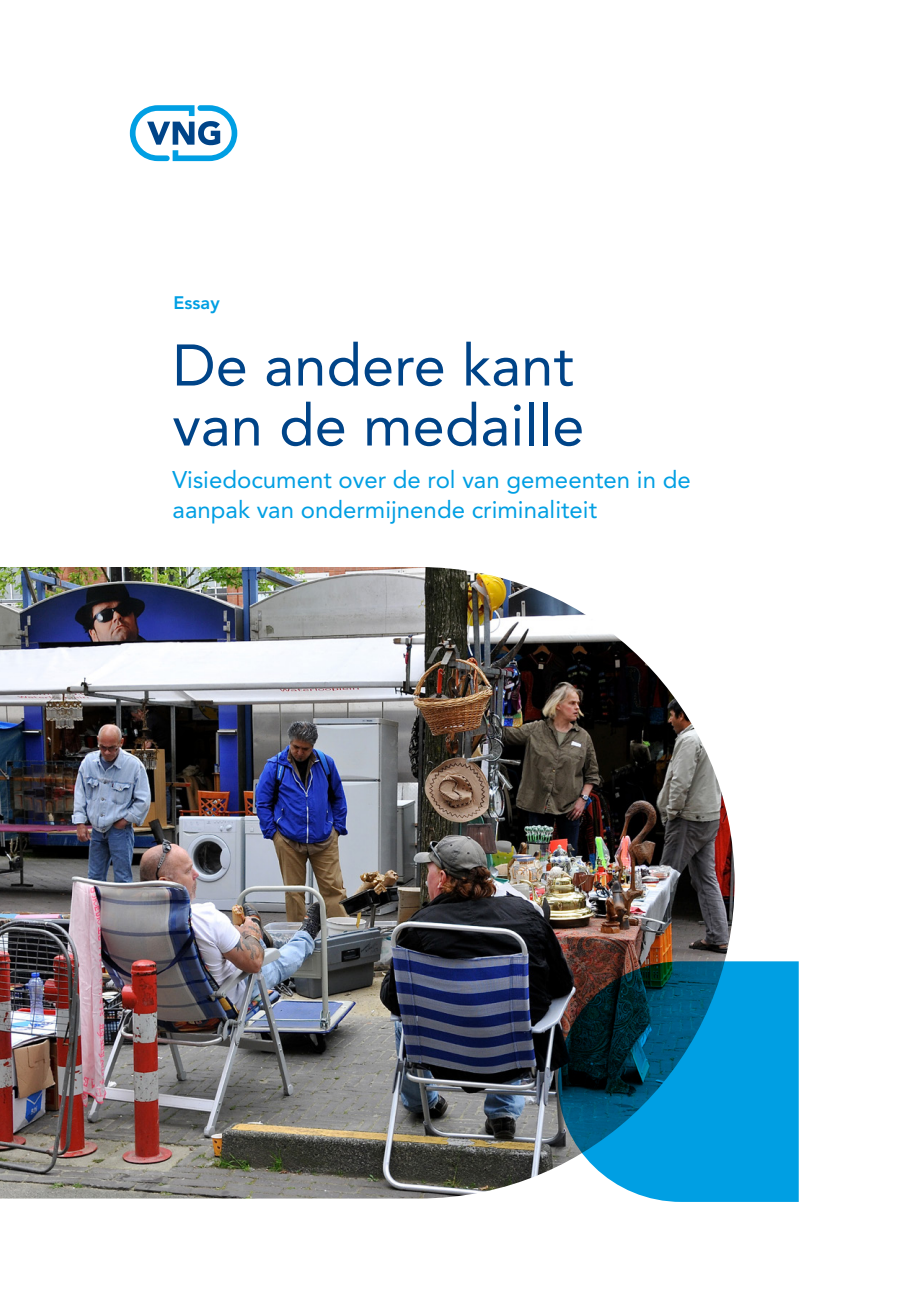
<style>
.page{position:relative;width:908px;height:1304px;background:#fff}
.page>*{position:absolute;margin:0;border:0;box-sizing:border-box;transform-origin:0 0}
.VNG_-_Omslag_titel_b{font:58px/60px "Avenir LT Std";color:#048}
.VNG_-_Omslag_subtite{font:24px/30px "Avenir LT Std";color:#009fe3}
.VNG_-_Chapeau_linksl{font:800 18px "Avenir LT Std";color:#009fe3}
</style>
<div class="page">
<img style="left:0;top:129px;width:799px;height:1073px">
<svg style="left:130px;top:105px;width:107px;height:56px"></svg>
<svg style="left:557px;top:961px;width:241px;height:241px;background:#117ca9"></svg>
<p class="VNG_-_Chapeau_linksl" style="left:173px;top:292px;width:47px">Essay</p>
<p class="VNG_-_Omslag_titel_b" style="left:172px;top:336px;width:413px">De andere kant van de medaille</p>
<p class="VNG_-_Omslag_subtite" style="left:172px;top:464px;width:519px">Visiedocument over de rol van gemeenten in de aanpak van ondermijnende criminaliteit</p>
</div>
